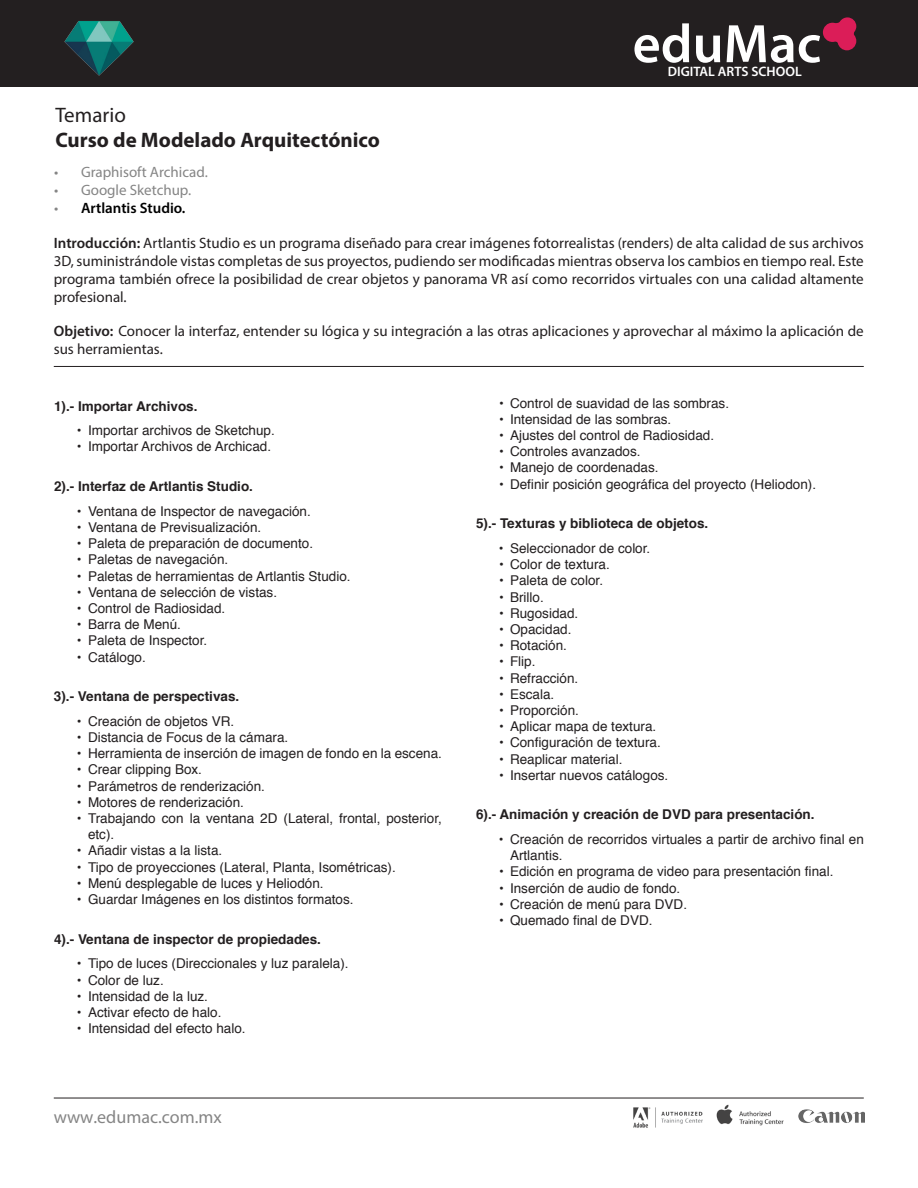
<style>
.page{position:relative;width:918px;height:1188px;background:#fff}
.page>*{position:absolute;margin:0;border:0;box-sizing:border-box;transform-origin:0 0}
.t1{font:700 21px "Myriad Pro";color:#231f20}
.t2{font:21px "Myriad Pro";color:#231f20}
.t3{font:18px "Myriad Pro";color:#858585}
.Intro_y_Objetivo{font:15px/18px "Myriad Pro";color:#231f20;text-align:justify}
.t4{font:15px "Myriad Pro";color:#858585}
.t5{font:600 15px "Myriad Pro";color:#000}
.t6{font:600 13.65px "Myriad Pro";color:#fff}
.t7{font:13.5px/16.2px "Helvetica";color:#231f20}
.Temario_-_Puntos{font:700 13.5px "Helvetica";color:#231f20}
.s1{font-weight:400;color:#858585}
.s2{font-weight:600}
</style>
<div class="page">
<div style="left:0;top:0;width:918px;height:87px;background:#231f20"></div>
<svg style="left:634px;top:23px;width:55px;height:40px"></svg>
<svg style="left:696px;top:36px;width:24px;height:27px"></svg>
<svg style="left:727px;top:17px;width:129px;height:46px"></svg>
<img style="left:633px;top:1107px;width:70px;height:21px">
<img style="left:710px;top:1097px;width:80px;height:29px">
<img style="left:798px;top:1097px;width:66px;height:26px">
<hr style="left:54px;top:1098px;width:810px;height:1px;background:#231f20">
<hr style="left:54px;top:366px;width:810px;height:1px;background:#231f20">
<img style="left:64px;top:21px;width:70px;height:55px">
<p class="t6" style="left:668px;top:63px;width:136px">DIGITAL ARTS SCHOOL</p>
<p class="t2" style="left:55px;top:102px;width:72px">Temario</p>
<p class="t1" style="left:55px;top:126px;width:326px">Curso de Modelado Arquitectónico</p>
<p class="t4" style="left:54px;top:163px;width:155px">• Graphisoft Archicad.</p>
<p class="t4" style="left:54px;top:181px;width:139px">• Google Sketchup.</p>
<p class="t5" style="left:54px;top:199px;width:133px"><span class="s1">•</span> Artlantis Studio.</p>
<p class="Intro_y_Objetivo" style="left:54px;top:234px;width:812px"><span class="s2">Introducción:</span> Artlantis Studio es un programa diseñado para crear imágenes fotorrealistas (renders) de alta calidad de sus archivos 3D, suministrándole vistas completas de sus proyectos, pudiendo ser modificadas mientras observa los cambios en tiempo real. Este programa también ofrece la posibilidad de crear objetos y panorama VR así como recorridos virtuales con una calidad altamente profesional.</p>
<p class="Intro_y_Objetivo" style="left:54px;top:321px;width:811px"><span class="s2">Objetivo:</span> Conocer la interfaz, entender su lógica y su integración a las otras aplicaciones y aprovechar al máximo la aplicación de sus herramientas.</p>
<p class="Temario_-_Puntos" style="left:54px;top:395px;width:145px">1).- Importar Archivos.</p>
<p class="t7" style="left:77px;top:423px;width:199px">• Importar archivos de Sketchup.</p>
<p class="t7" style="left:77px;top:439px;width:196px">• Importar Archivos de Archicad.</p>
<p class="Temario_-_Puntos" style="left:54px;top:475px;width:201px">2).- Interfaz de Artlantis Studio.</p>
<p class="t7" style="left:77px;top:503px;width:235px">• Ventana de Inspector de navegación.</p>
<p class="t7" style="left:77px;top:520px;width:186px">• Ventana de Previsualización.</p>
<p class="t7" style="left:77px;top:536px;width:238px">• Paleta de preparación de documento.</p>
<p class="t7" style="left:77px;top:552px;width:153px">• Paletas de navegación.</p>
<p class="t7" style="left:77px;top:568px;width:275px">• Paletas de herramientas de Artlantis Studio.</p>
<p class="t7" style="left:77px;top:584px;width:202px">• Ventana de selección de vistas.</p>
<p class="t7" style="left:77px;top:601px;width:150px">• Control de Radiosidad.</p>
<p class="t7" style="left:77px;top:617px;width:106px">• Barra de Menú.</p>
<p class="t7" style="left:77px;top:633px;width:132px">• Paleta de Inspector.</p>
<p class="t7" style="left:77px;top:649px;width:70px">• Catálogo.</p>
<p class="Temario_-_Puntos" style="left:54px;top:686px;width:187px">3).- Ventana de perspectivas.</p>
<p class="t7" style="left:77px;top:713px;width:159px">• Creación de objetos VR.</p>
<p class="t7" style="left:77px;top:730px;width:213px">• Distancia de Focus de la cámara.</p>
<p class="t7" style="left:77px;top:746px;width:366px">• Herramienta de inserción de imagen de fondo en la escena.</p>
<p class="t7" style="left:77px;top:762px;width:127px">• Crear clipping Box.</p>
<p class="t7" style="left:77px;top:778px;width:190px">• Parámetros de renderización.</p>
<p class="t7" style="left:77px;top:794px;width:169px">• Motores de renderización.</p>
<p class="t7" style="left:88px;top:811px;width:355px;text-indent:-11px">• Trabajando con la ventana 2D (Lateral, frontal, posterior, etc).</p>
<p class="t7" style="left:77px;top:843px;width:147px">• Añadir vistas a la lista.</p>
<p class="t7" style="left:77px;top:859px;width:320px">• Tipo de proyecciones (Lateral, Planta, Isométricas).</p>
<p class="t7" style="left:77px;top:875px;width:248px">• Menú desplegable de luces y Heliodón.</p>
<p class="t7" style="left:77px;top:892px;width:278px">• Guardar Imágenes en los distintos formatos.</p>
<p class="Temario_-_Puntos" style="left:54px;top:928px;width:269px">4).- Ventana de inspector de propiedades.</p>
<p class="t7" style="left:77px;top:956px;width:273px">• Tipo de luces (Direccionales y luz paralela).</p>
<p class="t7" style="left:77px;top:972px;width:88px">• Color de luz.</p>
<p class="t7" style="left:77px;top:988px;width:133px">• Intensidad de la luz.</p>
<p class="t7" style="left:77px;top:1005px;width:146px">• Activar efecto de halo.</p>
<p class="t7" style="left:77px;top:1021px;width:170px">• Intensidad del efecto halo.</p>
<h2 class="t3" style="left:54px;top:1106px;width:170px">www.edumac.com.mx</h2>
<p class="t7" style="left:499px;top:395px;width:232px">• Control de suavidad de las sombras.</p>
<p class="t7" style="left:499px;top:411px;width:174px">• Intensidad de las sombras.</p>
<p class="t7" style="left:499px;top:428px;width:217px">• Ajustes del control de Radiosidad.</p>
<p class="t7" style="left:499px;top:444px;width:143px">• Controles avanzados.</p>
<p class="t7" style="left:499px;top:460px;width:161px">• Manejo de coordenadas.</p>
<p class="t7" style="left:499px;top:476px;width:319px">• Definir posición geográfica del proyecto (Heliodon).</p>
<p class="Temario_-_Puntos" style="left:476px;top:513px;width:234px">5).- Texturas y biblioteca de objetos.</p>
<p class="t7" style="left:499px;top:540px;width:153px">• Seleccionador de color.</p>
<p class="t7" style="left:499px;top:557px;width:112px">• Color de textura.</p>
<p class="t7" style="left:499px;top:573px;width:106px">• Paleta de color.</p>
<p class="t7" style="left:499px;top:589px;width:46px">• Brillo.</p>
<p class="t7" style="left:499px;top:605px;width:81px">• Rugosidad.</p>
<p class="t7" style="left:499px;top:621px;width:74px">• Opacidad.</p>
<p class="t7" style="left:499px;top:638px;width:70px">• Rotación.</p>
<p class="t7" style="left:499px;top:654px;width:38px">• Flip.</p>
<p class="t7" style="left:499px;top:670px;width:81px">• Refracción.</p>
<p class="t7" style="left:499px;top:686px;width:57px">• Escala.</p>
<p class="t7" style="left:499px;top:702px;width:82px">• Proporción.</p>
<p class="t7" style="left:499px;top:719px;width:159px">• Aplicar mapa de textura.</p>
<p class="t7" style="left:499px;top:735px;width:163px">• Configuración de textura.</p>
<p class="t7" style="left:499px;top:751px;width:125px">• Reaplicar material.</p>
<p class="t7" style="left:499px;top:767px;width:171px">• Insertar nuevos catálogos.</p>
<p class="Temario_-_Puntos" style="left:476px;top:804px;width:340px">6).- Animación y creación de DVD para presentación.</p>
<p class="t7" style="left:510px;top:832px;width:355px;text-indent:-11px">• Creación de recorridos virtuales a partir de archivo final en<br>Artlantis.</p>
<p class="t7" style="left:499px;top:864px;width:336px">• Edición en programa de video para presentación final.</p>
<p class="t7" style="left:499px;top:880px;width:183px">• Inserción de audio de fondo.</p>
<p class="t7" style="left:499px;top:896px;width:190px">• Creación de menú para DVD.</p>
<p class="t7" style="left:499px;top:913px;width:155px">• Quemado final de DVD.</p>
</div>
